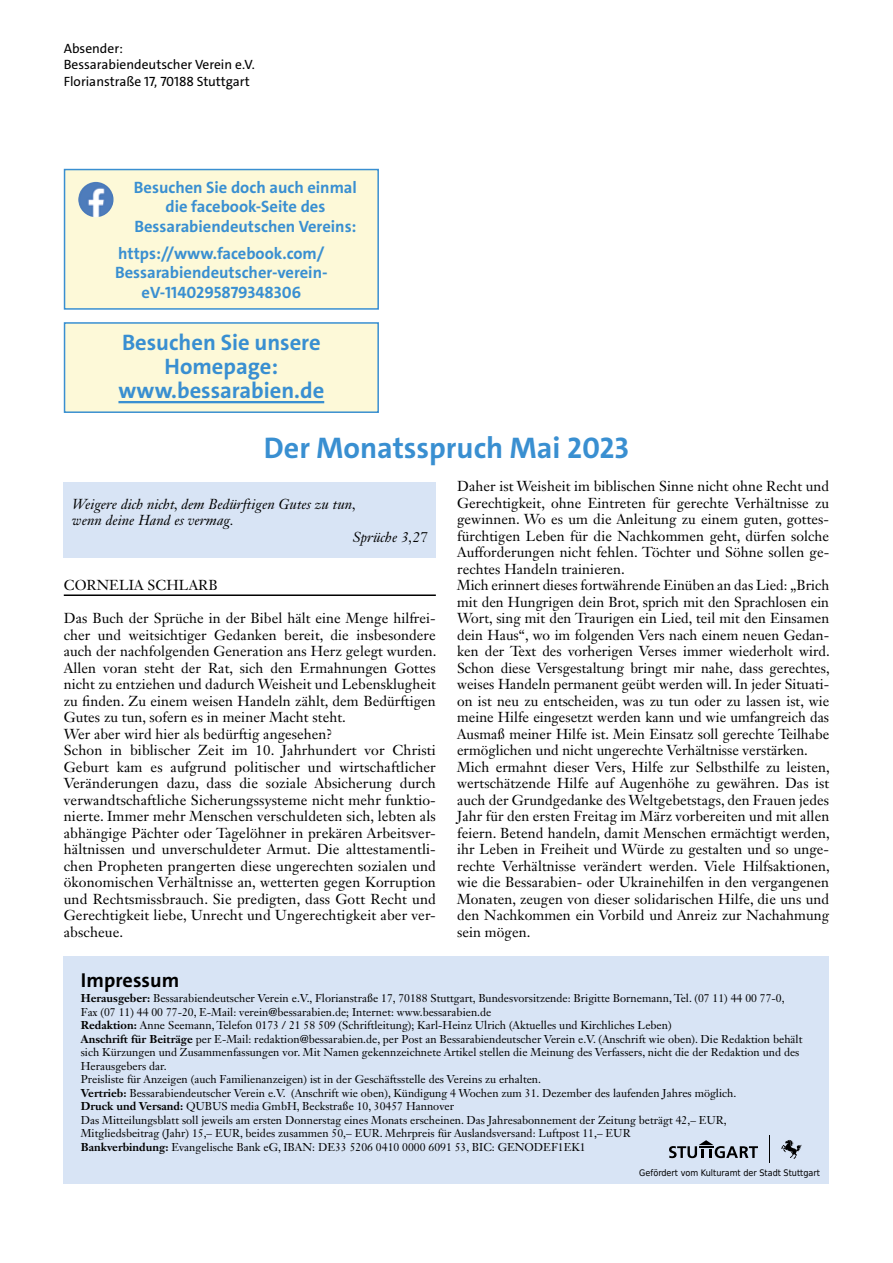
<style>
.page{position:relative;width:893px;height:1263px;background:#fff}
.page>*{position:absolute;margin:0;border:0;box-sizing:border-box;transform-origin:0 0}
.t1{font:700 30px "The Sans";color:#398fd1}
.t2{font:700 22.5px/24px "The Sans";color:#398fd1;text-align:center}
.t3{font:700 20.25px "The Sans";letter-spacing:.005em;color:#000}
.t4{font:700 16.5px/19.5px "The Sans";color:#398fd1;text-align:center}
.t5{font:14.25px/16.5px "Janson Text LT Std";letter-spacing:.005em;color:#000}
.t6{font:italic 14.25px "Janson Text LT Std";letter-spacing:.005em;color:#000}
.t7{font:13.5px/16.5px "The Sans";color:#000}
.t8{font:11.25px/13.5px "Janson Text LT Std";color:#000}
.t9{font:9px "DejaVu Sans Condensed";color:#000}
.s1{font-weight:700}
</style>
<div class="page">
<div style="left:64px;top:956px;width:765px;height:228px;background:#d8e4f5"></div>
<svg style="left:669px;top:1140px;width:89px;height:18px"></svg>
<svg style="left:781px;top:1139px;width:21px;height:20px"></svg>
<svg style="left:769px;top:1135px;width:1px;height:28px"></svg>
<div style="left:65px;top:170px;width:313px;height:139px;background:#fdf9d8"></div>
<div style="left:64px;top:169px;width:315px;height:141px;border:2px solid #398fd1"></div>
<img style="left:78px;top:182px;width:36px;height:35px;border-radius:18px">
<hr style="left:64px;top:594px;width:372px;height:2px;background:#000">
<div style="left:64px;top:482px;width:372px;height:75px;background:#d8e4f5"></div>
<div style="left:65px;top:323px;width:313px;height:89px;background:#fdf9d8"></div>
<hr style="left:118px;top:401px;width:206px;height:2px;background:#398fd1">
<div style="left:64px;top:322px;width:315px;height:91px;border:2px solid #398fd1"></div>
<p class="t7" style="left:64px;top:40px;width:193px">Absender:<br>Bessarabiendeutscher Verein e.V.<br>Florianstraße 17, 70188 Stuttgart</p>
<p class="t4" style="left:134px;top:178px;width:225px">Besuchen Sie doch auch einmal die facebook-Seite des<br>Bessarabiendeutschen Vereins:</p>
<p class="t4" style="left:115px;top:244px;width:214px">https://www.facebook.com/<br>Bessarabiendeutscher-verein&shy;eV-1140295879348306</p>
<h2 class="t2" style="left:118px;top:330px;width:207px">Besuchen Sie unsere<br>Homepage: www.bessarabien.de</h2>
<h1 class="t1" style="left:264px;top:429px;width:367px">Der Monatsspruch Mai 2023</h1>
<p class="t6" style="left:72px;top:495px;width:285px">Weigere dich nicht, dem Bedürftigen Gutes zu tun,</p>
<p class="t6" style="left:72px;top:511px;width:163px">wenn deine Hand es vermag.</p>
<p class="t6" style="left:353px;top:528px;width:76px">Sprüche 3,27</p>
<p class="t5" style="left:64px;top:577px;width:155px">CORNELIA SCHLARB</p>
<p class="t5" style="left:64px;top:610px;width:374px">Das Buch der Sprüche in der Bibel hält eine Menge hilfrei&shy;cher und weitsichtiger Gedanken bereit, die insbesondere auch der nachfolgenden Generation ans Herz gelegt wurden.<br>Allen voran steht der Rat, sich den Ermahnungen Gottes nicht zu entziehen und dadurch Weisheit und Lebensklugheit zu finden. Zu einem weisen Handeln zählt, dem Bedürftigen Gutes zu tun, sofern es in meiner Macht steht.<br>Wer aber wird hier als bedürftig angesehen?<br>Schon in biblischer Zeit im 10. Jahrhundert vor Christi Geburt kam es aufgrund politischer und wirtschaftlicher Veränderungen dazu, dass die soziale Absicherung durch verwandtschaftliche Sicherungssysteme nicht mehr funktio&shy;nierte. Immer mehr Menschen verschuldeten sich, lebten als abhängige Pächter oder Tagelöhner in prekären Arbeitsver&shy;hältnissen und unverschuldeter Armut. Die alttestamentli&shy;chen Propheten prangerten diese ungerechten sozialen und ökonomischen Verhältnisse an, wetterten gegen Korruption und Rechtsmissbrauch. Sie predigten, dass Gott Recht und Gerechtigkeit liebe, Unrecht und Ungerechtigkeit aber ver&shy;abscheue.</p>
<p class="t5" style="left:457px;top:478px;width:374px">Daher ist Weisheit im biblischen Sinne nicht ohne Recht und Gerechtigkeit, ohne Eintreten für gerechte Verhältnisse zu gewinnen. Wo es um die Anleitung zu einem guten, gottes&shy;fürchtigen Leben für die Nachkommen geht, dürfen solche Aufforderungen nicht fehlen. Töchter und Söhne sollen ge&shy;rechtes Handeln trainieren.<br>Mich erinnert dieses fortwährende Einüben an das Lied: „Brich mit den Hungrigen dein Brot, sprich mit den Sprachlosen ein Wort, sing mit den Traurigen ein Lied, teil mit den Einsamen dein Haus“, wo im folgenden Vers nach einem neuen Gedan&shy;ken der Text des vorherigen Verses immer wiederholt wird.<br>Schon diese Versgestaltung bringt mir nahe, dass gerechtes, weises Handeln permanent geübt werden will. In jeder Situati&shy;on ist neu zu entscheiden, was zu tun oder zu lassen ist, wie meine Hilfe eingesetzt werden kann und wie umfangreich das Ausmaß meiner Hilfe ist. Mein Einsatz soll gerechte Teilhabe ermöglichen und nicht ungerechte Verhältnisse verstärken.<br>Mich ermahnt dieser Vers, Hilfe zur Selbsthilfe zu leisten, wertschätzende Hilfe auf Augenhöhe zu gewähren. Das ist auch der Grundgedanke des Weltgebetstags, den Frauen jedes Jahr für den ersten Freitag im März vorbereiten und mit allen feiern. Betend handeln, damit Menschen ermächtigt werden, ihr Leben in Freiheit und Würde zu gestalten und so unge&shy;rechte Verhältnisse verändert werden. Viele Hilfsaktionen, wie die Bessarabien- oder Ukrainehilfen in den vergangenen Monaten, zeugen von dieser solidarischen Hilfe, die uns und den Nachkommen ein Vorbild und Anreiz zur Nachahmung sein mögen.</p>
<h3 class="t3" style="left:81px;top:967px;width:100px">Impressum</h3>
<p class="t8" style="left:81px;top:992px;width:723px"><span class="s1">Herausgeber:</span> Bessarabiendeutscher Verein e.V., Florianstraße 17, 70188 Stuttgart, Bundesvorsitzende: Brigitte Bornemann, Tel. (07 11) 44 00 77-0, Fax (07 11) 44 00 77-20, E-Mail: verein@bessarabien.de; Internet: www.bessarabien.de<br><span class="s1">Redaktion:</span> Anne Seemann, Telefon 0173 / 21 58 509 (Schriftleitung); Karl-Heinz Ulrich (Aktuelles und Kirchliches Leben)<br><span class="s1">Anschrift für Beiträge</span> per E-Mail: redaktion@bessarabien.de, per Post an Bessarabiendeutscher Verein e.V. (Anschrift wie oben). Die Redaktion behält sich Kürzungen und Zusammenfassungen vor. Mit Namen gekennzeichnete Artikel stellen die Meinung des Verfassers, nicht die der Redaktion und des Herausgebers dar.<br>Preisliste für Anzeigen (auch Familienanzeigen) ist in der Geschäftsstelle des Vereins zu erhalten.<br><span class="s1">Vertrieb:</span> Bessarabiendeutscher Verein e.V. (Anschrift wie oben), Kündigung 4 Wochen zum 31. Dezember des laufenden Jahres möglich.<br><span class="s1">Druck und Versand:</span> QUBUS media GmbH, Beckstraße 10, 30457 Hannover<br>Das Mitteilungsblatt soll jeweils am ersten Donnerstag eines Monats erscheinen. Das Jahresabonnement der Zeitung beträgt 42,– EUR, Mitgliedsbeitrag (Jahr) 15,– EUR, beides zusammen 50,– EUR. Mehrpreis für Auslandsversand: Luftpost 11,– EUR<br><span class="s1">Bankverbindung:</span> Evangelische Bank eG, IBAN: DE33 5206 0410 0000 6091 53, BIC: GENODEF1EK1</p>
<p class="t9" style="left:639px;top:1165px;width:182px">Gefördert vom Kulturamt der Stadt Stuttgart</p>
</div>
